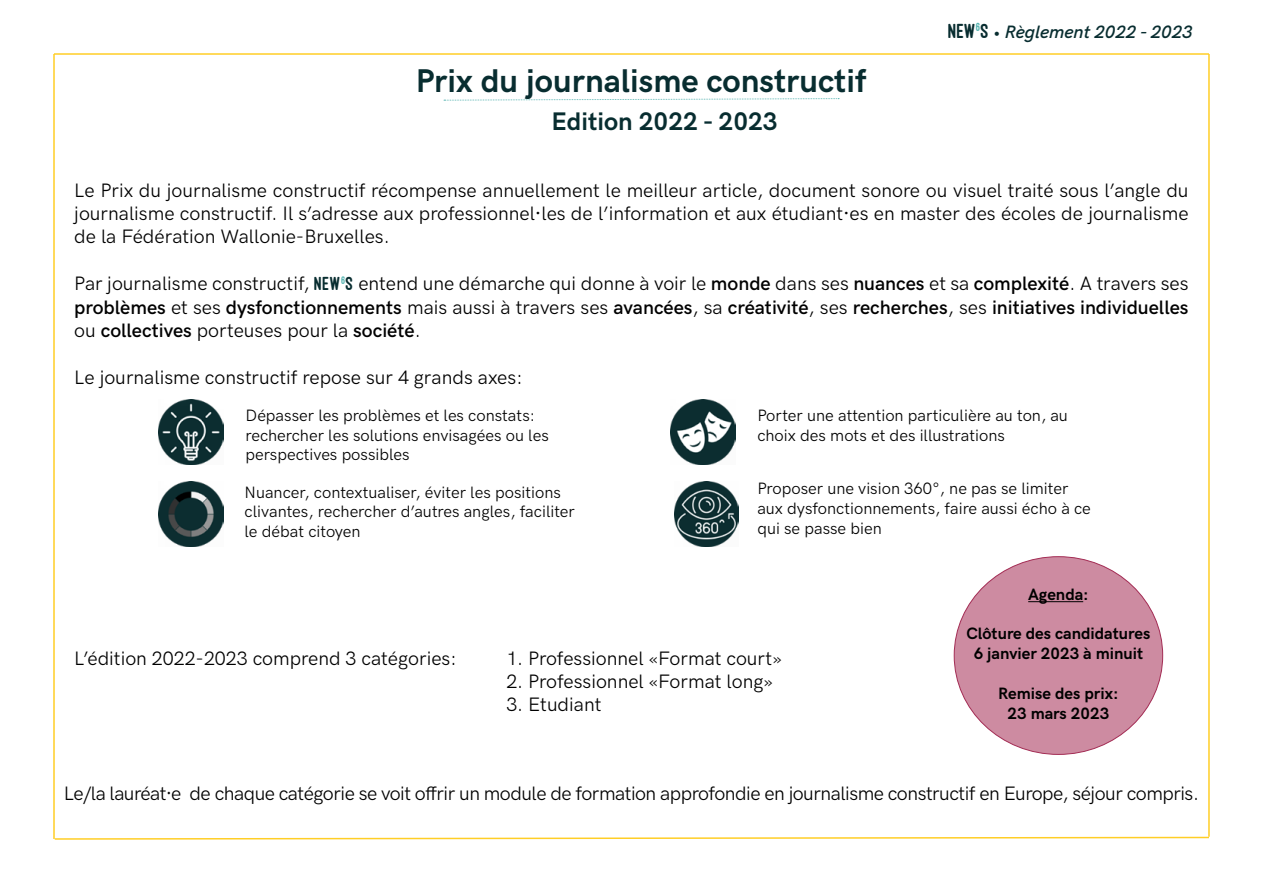
<style>
.page{position:relative;width:1263px;height:893px;background:#fff}
.page>*{position:absolute;margin:0;border:0;box-sizing:border-box;transform-origin:0 0}
.t1{font:33px "HK Grotesk Bold Legacy";color:#082d30}
.t2{font:25.5px "HK Grotesk Bold Legacy";color:#082d30}
.t3{font:19.5px/23.4px "HK Grotesk Regular Legacy";color:#000;text-align:justify}
.t4{font:19.5px "HK Grotesk Regular Legacy";letter-spacing:-.025em;color:#000}
.t5{font:600 19.5px "HK Grotesk";color:#000}
.t6{font:italic 600 18px "HK Grotesk";color:#082d30}
.t7{font:16.5px/19.8px "HK Grotesk";color:#000}
.t8{font:700 16.5px/19.8px "HK Grotesk";color:#000;text-align:center}
.s1{font-family:"Ostrich Sans";font-weight:800;font-style:normal;font-size:21px}
.s2{font-family:"Ostrich Sans";font-weight:800;color:#082d30}
.s3{font-family:"HK Grotesk";font-weight:600}
.s4{font-family:"HK Grotesk Regular Legacy";font-weight:400}
.s5{font-family:"HK Grotesk Semi Bold Legacy"}
</style>
<div class="page">
<hr style="left:54px;top:53px;width:1155px;height:2px;background:#ffce26">
<hr style="left:53px;top:54px;width:2px;height:785px;background:#ffce26">
<svg style="left:53px;top:836px;width:1156px;height:4px"></svg>
<hr style="left:1208px;top:54px;width:2px;height:783px;background:#ffce26">
<div style="left:954px;top:557px;width:209px;height:197px;background:#cd8ba1;border-radius:50%"></div>
<svg style="left:444px;top:98px;width:395px;height:3px"></svg>
<img style="left:671px;top:399px;width:64px;height:65px">
<img style="left:158px;top:482px;width:65px;height:64px">
<img style="left:158px;top:399px;width:65px;height:65px">
<img style="left:674px;top:482px;width:65px;height:64px">
<hr style="left:1028px;top:601px;width:55px;height:1px;background:#000">
<h1 class="t1" style="left:416px;top:56px;width:452px">Prix du journalisme constructif</h1>
<h2 class="t2" style="left:552px;top:103px;width:228px">Edition 2022 - 2023</h2>
<p class="t6" style="left:948px;top:18px;width:245px"><span class="s1">NEW</span><sup>6</sup><span class="s1">S</span> • Règlement 2022 - 2023</p>
<p class="t3" style="left:74px;top:177px;width:1116px">Le Prix du journalisme constructif récompense annuellement le meilleur article, document sonore ou visuel traité sous l’angle du journalisme constructif. Il s’adresse aux professionnel·les de l’information et aux étudiant·es en master des écoles de journalisme de la Fédération Wallonie-Bruxelles.</p>
<p class="t3" style="left:74px;top:270px;width:1116px">Par journalisme constructif, <span class="s2">NEW</span><sup>6</sup><span class="s2">S</span> entend une démarche qui donne à voir le <span class="s3">monde</span> dans ses <span class="s3">nuances</span> et sa <span class="s3">complexité</span>. A travers ses</p>
<p class="t5" style="left:74px;top:292px;width:1116px">problèmes <span class="s4">et ses</span> dysfonctionnements <span class="s4">mais aussi à travers ses</span> avancées<span class="s4">, sa</span> créativité<span class="s4">, ses</span> recherches<span class="s4">, ses</span> initiatives individuelles</p>
<p class="t3" style="left:74px;top:317px;width:348px">ou <span class="s3">collectives</span> porteuses pour la <span class="s5">société</span>.</p>
<p class="t3" style="left:74px;top:364px;width:450px">Le journalisme constructif repose sur 4 grands axes:</p>
<p class="t7" style="left:246px;top:404px;width:305px">Dépasser les problèmes et les constats: rechercher les solutions envisagées ou les perspectives possibles</p>
<p class="t7" style="left:244px;top:481px;width:332px">Nuancer, contextualiser, éviter les positions clivantes, rechercher d’autres angles, faciliter le débat citoyen</p>
<p class="t7" style="left:757px;top:404px;width:312px">Porter une attention particulière au ton, au choix des mots et des illustrations</p>
<p class="t7" style="left:757px;top:477px;width:335px">Proposer une vision 360°, ne pas se limiter aux dysfonctionnements, faire aussi écho à ce qui se passe bien</p>
<p class="t3" style="left:74px;top:645px;width:384px">L’édition 2022-2023 comprend 3 catégories:</p>
<p class="t3" style="left:506px;top:645px;width:277px">1. Professionnel «Format court»</p>
<p class="t3" style="left:506px;top:668px;width:268px">2. Professionnel «Format long»</p>
<p class="t3" style="left:506px;top:691px;width:97px">3. Etudiant</p>
<p class="t8" style="left:1028px;top:583px;width:62px">Agenda:</p>
<p class="t8" style="left:966px;top:622px;width:185px">Clôture des candidatures<br>6 janvier 2023 à minuit</p>
<p class="t8" style="left:998px;top:682px;width:122px">Remise des prix:<br>23 mars 2023</p>
<p class="t4" style="left:64px;top:779px;width:1137px">Le/la lauréat·e de chaque catégorie se voit offrir un module de formation approfondie en journalisme constructif en Europe, séjour compris.</p>
</div>
